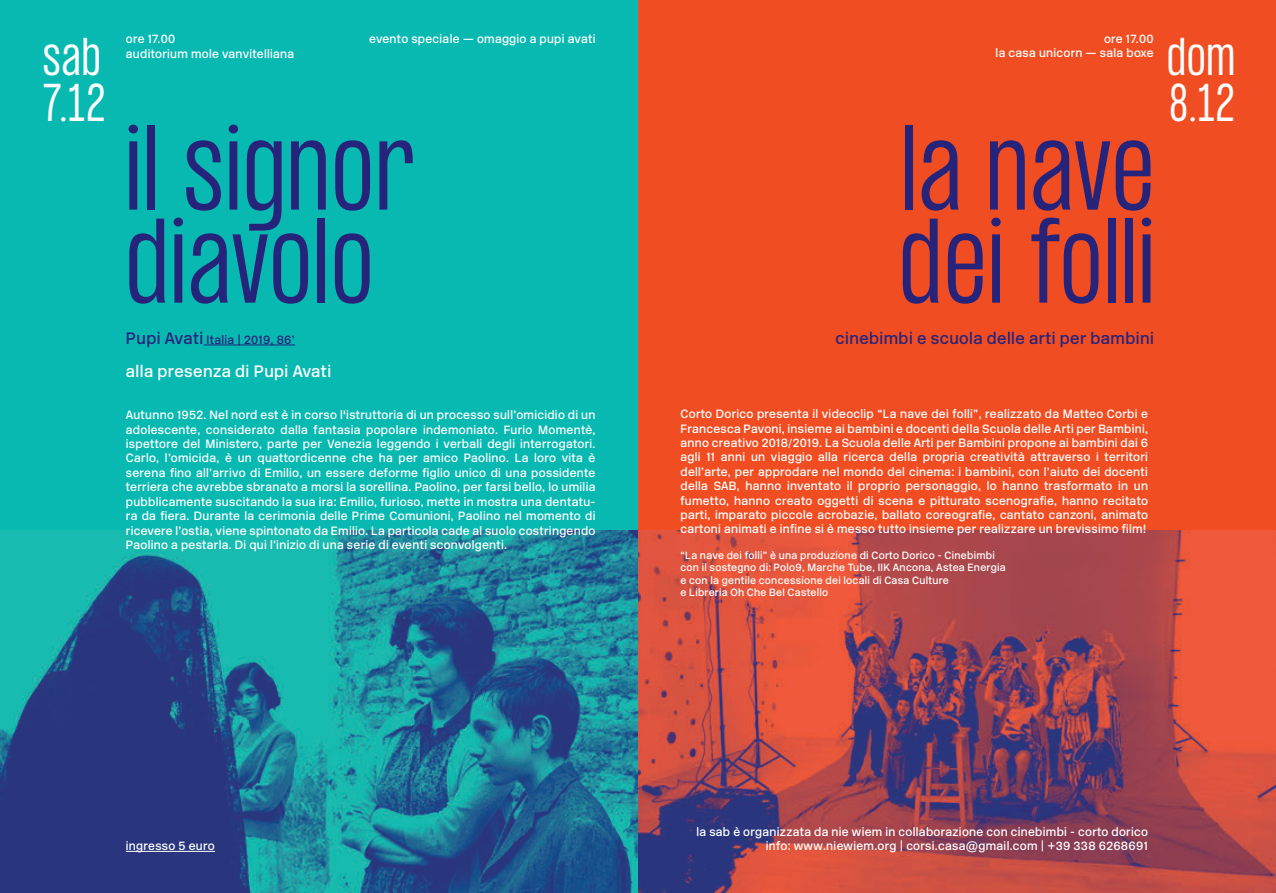
<style>
.page{position:relative;width:1276px;height:893px;background:#fff}
.page>*{position:absolute;margin:0;border:0;box-sizing:border-box;transform-origin:0 0}
.t1{font:300 105px/93px "Formula Condensed";letter-spacing:.025em;color:#26237b}
.t2{font:300 46.5px/46.5px "Formula Condensed";letter-spacing:.02em;color:#fff}
.t3{font:500 16.5px "New Rail Alphabet";letter-spacing:.025em;color:#26237b}
.t4{font:500 16.5px "New Rail Alphabet";letter-spacing:.025em;color:#fff}
.t5{font:500 12px/14.4px "New Rail Alphabet";letter-spacing:.025em;color:#fff;text-align:right}
.t6{font:500 12px "New Rail Alphabet";letter-spacing:.025em;color:#26237b}
.t7{font:500 10.5px/12.6px "New Rail Alphabet";letter-spacing:.025em;color:#fff}
.s1{font-size:16.5px}
</style>
<div class="page">
<div style="left:628px;top:0;width:648px;height:893px;background:#f04d22"></div>
<img style="left:638px;top:530px;width:638px;height:363px">
<div style="left:0;top:0;width:638px;height:893px;background:#08b9b1"></div>
<img style="left:0;top:530px;width:638px;height:363px">
<hr style="left:204px;top:345px;width:91px;height:1px;background:#26237b">
<hr style="left:126px;top:851px;width:89px;height:1px;background:#fff">
<h2 class="t2" style="left:43px;top:35px;width:64px">sab<br>7.12</h2>
<p class="t5" style="left:369px;top:31px;width:228px">evento speciale — omaggio a pupi avati</p>
<p class="t5" style="left:126px;top:32px;width:170px;text-align:left">ore 17.00<br>auditorium mole vanvitelliana</p>
<h1 class="t1" style="left:126px;top:127px;width:292px">il signor diavolo</h1>
<p class="t6" style="left:126px;top:332px;width:170px"><span class="s1">Pupi Avati</span> Italia | 2019, 86’</p>
<h3 class="t4" style="left:126px;top:360px;width:207px">alla presenza di Pupi Avati</h3>
<p class="t5" style="left:126px;top:408px;width:471px;text-align:justify">Autunno 1952. Nel nord est è in corso l'istruttoria di un processo sull’omicidio di un adolescente, considerato dalla fantasia popolare indemoniato. Furio Momentè, ispettore del Ministero, parte per Venezia leggendo i verbali degli interrogatori.<br>Carlo, l’omicida, è un quattordicenne che ha per amico Paolino. La loro vita è serena fino all’arrivo di Emilio, un essere deforme figlio unico di una possidente terriera che avrebbe sbranato a morsi la sorellina. Paolino, per farsi bello, lo umilia pubblicamente suscitando la sua ira: Emilio, furioso, mette in mostra una dentatu&shy;ra da fiera. Durante la cerimonia delle Prime Comunioni, Paolino nel momento di ricevere l’ostia, viene spintonato da Emilio. La particola cade al suolo costringendo Paolino a pestarla. Di qui l’inizio di una serie di eventi sconvolgenti.</p>
<p class="t5" style="left:995px;top:31px;width:159px">ore 17.00<br>la casa unicorn — sala boxe</p>
<h1 class="t1" style="left:899px;top:127px;width:256px">la nave dei folli</h1>
<h3 class="t3" style="left:835px;top:327px;width:320px">cinebimbi e scuola delle arti per bambini</h3>
<h2 class="t2" style="left:1167px;top:35px;width:69px">dom<br>8.12</h2>
<p class="t5" style="left:680px;top:407px;width:469px;text-align:justify">Corto Dorico presenta il videoclip “La nave dei folli”, realizzato da Matteo Corbi e Francesca Pavoni, insieme ai bambini e docenti della Scuola delle Arti per Bambini, anno creativo 2018/2019. La Scuola delle Arti per Bambini propone ai bambini dai 6 agli 11 anni un viaggio alla ricerca della propria creatività attraverso i territori dell’arte, per approdare nel mondo del cinema: i bambini, con l’aiuto dei docenti della SAB, hanno inventato il proprio personaggio, lo hanno trasformato in un fumetto, hanno creato oggetti di scena e pitturato scenografie, hanno recitato parti, imparato piccole acrobazie, ballato coreografie, cantato canzoni, animato cartoni animati e infine si è messo tutto insieme per realizzare un brevissimo film!</p>
<p class="t7" style="left:680px;top:548px;width:327px">“La nave dei folli” è una produzione di Corto Dorico - Cinebimbi con il sostegno di: Polo9, Marche Tube, IIK Ancona, Astea Energia e con la gentile concessione dei locali di Casa Culture<br>e Libreria Oh Che Bel Castello</p>
<p class="t5" style="left:126px;top:839px;width:90px">ingresso 5 euro</p>
<p class="t5" style="left:696px;top:824px;width:453px">la sab è organizzata da nie wiem in collaborazione con cinebimbi - corto dorico info: www.niewiem.org | corsi.casa@gmail.com | +39 338 6268691</p>
</div>
